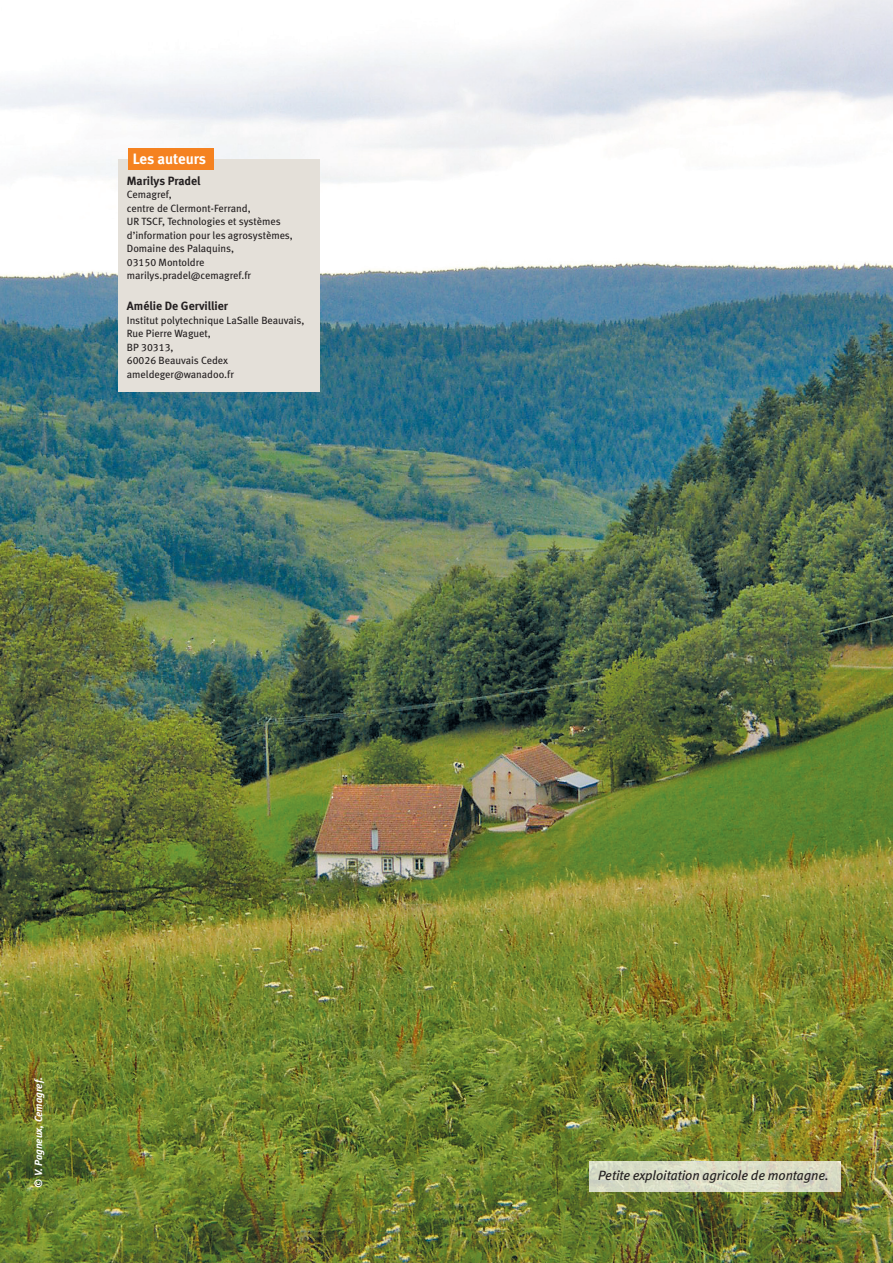
<style>
.page{position:relative;width:893px;height:1263px;background:#fff}
.page>*{position:absolute;margin:0;border:0;box-sizing:border-box;transform-origin:0 0}
.t1{font:15px "Meta Bold LF";letter-spacing:-.005em;color:#fff}
.t2{font:italic 13.5px "Meta";color:#231f20}
.t3{font:12px "Meta Bold LF";color:#231f20}
.t4{font:10.5px/13.5px "Meta Book LF";color:#231f20}
.t5{font:italic 10.5px "Meta Bold LF";color:#fff}
</style>
<div class="page">
<img style="left:0;top:0;width:893px;height:1263px">
<div style="left:118px;top:159px;width:202px;height:233px;background:#e4e0d9"></div>
<div style="left:129px;top:149px;width:85px;height:21px;background:#f58220"></div>
<img style="left:590px;top:1161px;width:251px;height:30px">
<h1 class="t1" style="left:133px;top:150px;width:75px">Les auteurs</h1>
<p class="t3" style="left:127px;top:173px;width:75px">Marilys Pradel</p>
<p class="t4" style="left:127px;top:188px;width:168px">Cemagref,<br>centre de Clermont-Ferrand,<br>UR TSCF, Technologies et systèmes d’information pour les agrosystèmes,<br>Domaine des Palaquins,<br>03150 Montoldre marilys.pradel@cemagref.fr</p>
<p class="t3" style="left:127px;top:299px;width:103px">Amélie De Gervillier</p>
<p class="t4" style="left:127px;top:313px;width:179px">Institut polytechnique LaSalle Beauvais,<br>Rue Pierre Waguet,<br>BP 30313,<br>60026 Beauvais Cedex ameldeger@wanadoo.fr</p>
<p class="t5" style="left:32px;top:1187px;width:112px;rotate:-90deg">© V. Pagneux, Cemagref.</p>
<p class="t2" style="left:598px;top:1168px;width:232px">Petite exploitation agricole de montagne.</p>
</div>
